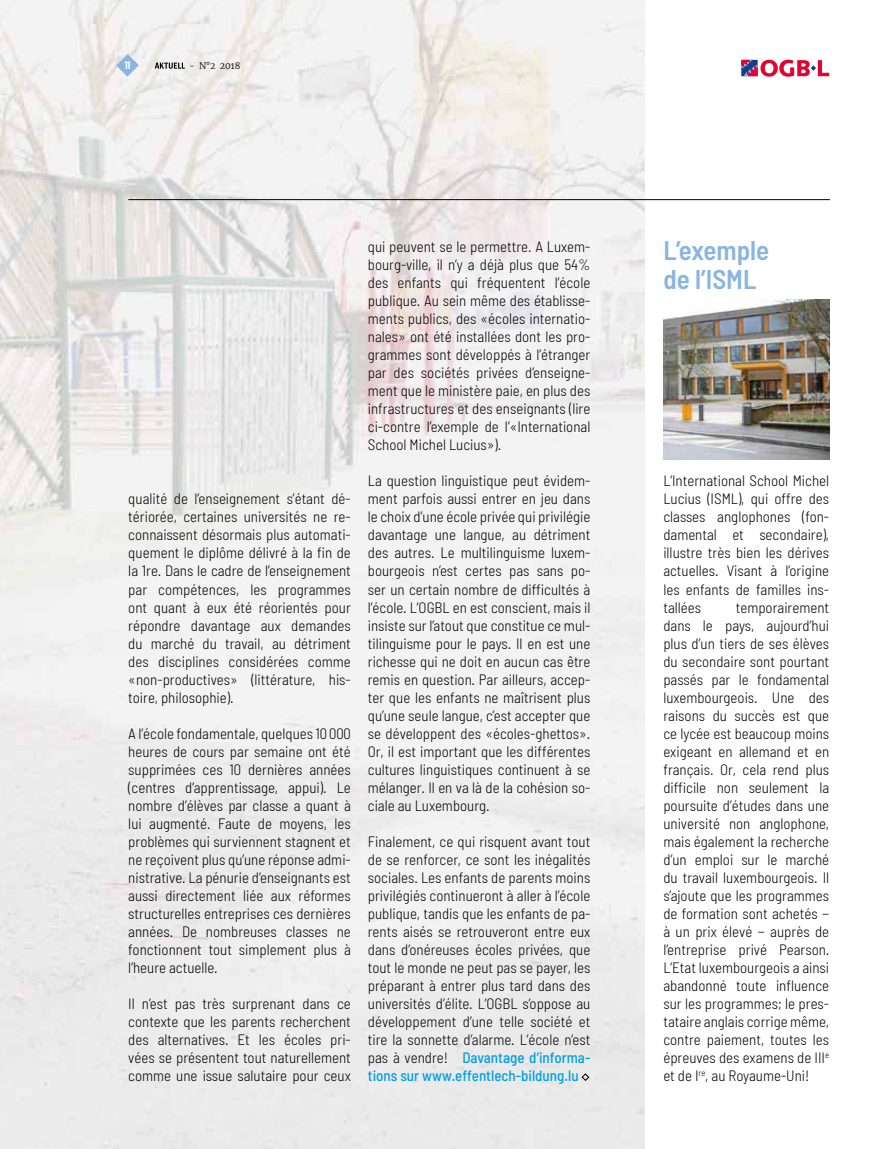
<style>
.page{position:relative;width:893px;height:1149px;background:#fff}
.page>*{position:absolute;margin:0;border:0;box-sizing:border-box;transform-origin:0 0}
.t1{font:600 semi-condensed 27px/28.5px "Barlow";color:#8ab5e1}
.t2{font:300 semi-condensed 15px/18px "Barlow";color:#000;text-align:justify}
.t3{font:700 10.5px "Barlow Condensed";color:#fff}
.t4{font:300 9px "Merriweather";color:#000}
.s1{font-weight:500;color:#009fe3}
</style>
<div class="page">
<img style="left:0;top:0;width:645px;height:1148px">
<svg style="left:581px;top:1072px;width:9px;height:9px"></svg>
<img style="left:663px;top:299px;width:166px;height:160px">
<hr style="left:128px;top:199px;width:702px;height:1px;background:#000">
<svg style="left:155px;top:63px;width:30px;height:6px"></svg>
<svg style="left:116px;top:54px;width:23px;height:23px"></svg>
<svg style="left:741px;top:60px;width:88px;height:17px"></svg>
<p class="t3" style="left:125px;top:58px;width:7px">11</p>
<p class="t4" style="left:189px;top:59px;width:53px">- N°2 2018</p>
<p class="t2" style="left:128px;top:489px;width:224px">qualité de l’enseignement s’étant dé&shy;tériorée, certaines universités ne re&shy;connaissent désormais plus automati&shy;quement le diplôme délivré à la fin de la 1re. Dans le cadre de l’enseignement par compétences, les programmes ont quant à eux été réorientés pour répondre davantage aux demandes du marché du travail, au détriment des disciplines considérées comme «non-productives» (littérature, his&shy;toire, philosophie).</p>
<p class="t2" style="left:128px;top:723px;width:224px">A l’école fondamentale, quelques 10 000 heures de cours par semaine ont été supprimées ces 10 dernières années (centres d’apprentissage, appui). Le nombre d’élèves par classe a quant à lui augmenté. Faute de moyens, les problèmes qui surviennent stagnent et ne reçoivent plus qu’une réponse admi&shy;nistrative. La pénurie d’enseignants est aussi directement liée aux réformes structurelles entreprises ces dernières années. De nombreuses classes ne fonctionnent tout simplement plus à l’heure actuelle.</p>
<p class="t2" style="left:128px;top:993px;width:224px">Il n’est pas très surprenant dans ce contexte que les parents recherchent des alternatives. Et les écoles pri&shy;vées se présentent tout naturellement comme une issue salutaire pour ceux</p>
<p class="t2" style="left:368px;top:237px;width:224px">qui peuvent se le permettre. A Luxem&shy;bourg-ville, il n’y a déjà plus que 54% des enfants qui fréquentent l’école publique. Au sein même des établisse&shy;ments publics, des «écoles internatio&shy;nales» ont été installées dont les pro&shy;grammes sont développés à l’étranger par des sociétés privées d’enseigne&shy;ment que le ministère paie, en plus des infrastructures et des enseignants (lire ci-contre l’exemple de l’«International School Michel Lucius»).</p>
<p class="t2" style="left:368px;top:471px;width:224px">La question linguistique peut évidem&shy;ment parfois aussi entrer en jeu dans le choix d’une école privée qui privilégie davantage une langue, au détriment des autres. Le multilinguisme luxem&shy;bourgeois n’est certes pas sans po&shy;ser un certain nombre de difficultés à l’école. L’OGBL en est conscient, mais il insiste sur l’atout que constitue ce mul&shy;tilinguisme pour le pays. Il en est une richesse qui ne doit en aucun cas être remis en question. Par ailleurs, accep&shy;ter que les enfants ne maîtrisent plus qu’une seule langue, c’est accepter que se développent des «écoles-ghettos».<br>Or, il est important que les différentes cultures linguistiques continuent à se mélanger. Il en va là de la cohésion so&shy;ciale au Luxembourg.</p>
<p class="t2" style="left:368px;top:831px;width:224px">Finalement, ce qui risquent avant tout de se renforcer, ce sont les inégalités sociales. Les enfants de parents moins privilégiés continueront à aller à l’école publique, tandis que les enfants de pa&shy;rents aisés se retrouveront entre eux dans d’onéreuses écoles privées, que tout le monde ne peut pas se payer, les préparant à entrer plus tard dans des universités d’élite. L’OGBL s’oppose au développement d’une telle société et tire la sonnette d’alarme. L’école n’est pas à vendre! <span class="s1">Davantage d’informa&shy;tions sur www.effentlech-bildung.lu</span></p>
<h1 class="t1" style="left:663px;top:235px;width:107px">L’exemple de l’ISML</h1>
<p class="t2" style="left:663px;top:471px;width:167px">L’International School Michel Lucius (ISML), qui offre des classes anglophones (fon&shy;damental et secondaire), illustre très bien les dérives actuelles. Visant à l’origine les enfants de familles ins&shy;tallées</p>
<p class="t2" style="left:663px;top:597px;width:167px;text-indent:73px">temporairement dans le pays, aujourd’hui plus d’un tiers de ses élèves du secondaire sont pourtant passés par le fondamental luxembourgeois. Une des raisons du succès est que ce lycée est beaucoup moins exigeant en allemand et en français. Or, cela rend plus difficile non seulement la poursuite d’études dans une université non anglophone, mais également la recherche d’un emploi sur le marché du travail luxembourgeois. Il s’ajoute que les programmes de formation sont achetés − à un prix élevé − auprès de l’entreprise privé Pearson.<br>L’Etat luxembourgeois a ainsi abandonné toute influence sur les programmes; le pres&shy;tataire anglais corrige même, contre paiement, toutes les épreuves des examens de III<sup>e </sup>et de I<sup>re</sup>, au Royaume-Uni!</p>
</div>
